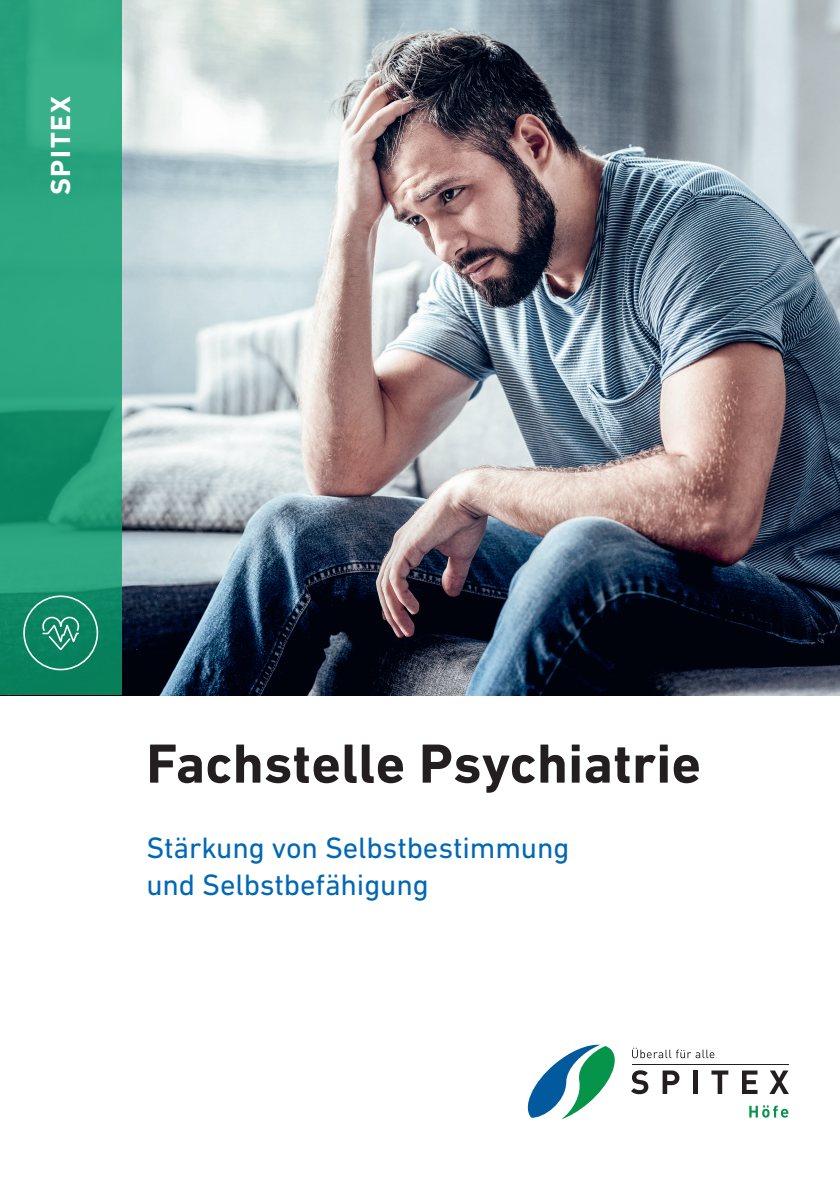
<style>
.page{position:relative;width:840px;height:1191px;background:#fff}
.page>*{position:absolute;margin:0;border:0;box-sizing:border-box;transform-origin:0 0}
.t1{font:700 56px "DIN Next LT Pro";letter-spacing:.005em;color:#231f20}
.t2{font:30px/37.4px "DIN Next LT Pro";letter-spacing:-.005em;color:#0168b5}
.t3{font:700 28px "DIN Next LT Pro";letter-spacing:.06em;color:#fff}
</style>
<div class="page">
<img style="left:121px;top:0;width:718px;height:695px">
<svg style="left:0;top:0;width:121px;height:695px;background:#259e79"></svg>
<svg style="left:527px;top:1044px;width:88px;height:75px"></svg>
<svg style="left:631px;top:1070px;width:17px;height:24px"></svg>
<svg style="left:662px;top:1070px;width:17px;height:24px"></svg>
<div style="left:692px;top:1070px;width:5px;height:24px;background:#231f20"></div>
<svg style="left:711px;top:1070px;width:17px;height:24px"></svg>
<svg style="left:742px;top:1070px;width:15px;height:24px"></svg>
<svg style="left:769px;top:1070px;width:19px;height:24px"></svg>
<hr style="left:631px;top:1064px;width:157px;height:1px;background:#231f20">
<svg style="left:632px;top:1047px;width:82px;height:11px"></svg>
<svg style="left:749px;top:1105px;width:38px;height:12px"></svg>
<div style="left:23px;top:595px;width:75px;height:75px;border:2px solid #fff;border-radius:50%"></div>
<svg style="left:41px;top:616px;width:39px;height:36px"></svg>
<p class="t3" style="left:44px;top:195px;width:100px;rotate:-90deg">SPITEX</p>
<h1 class="t1" style="left:146px;top:731px;width:556px">Fachstelle Psychiatrie</h1>
<p class="t2" style="left:146px;top:828px;width:424px">Stärkung von Selbstbestimmung und Selbstbefähigung</p>
</div>
